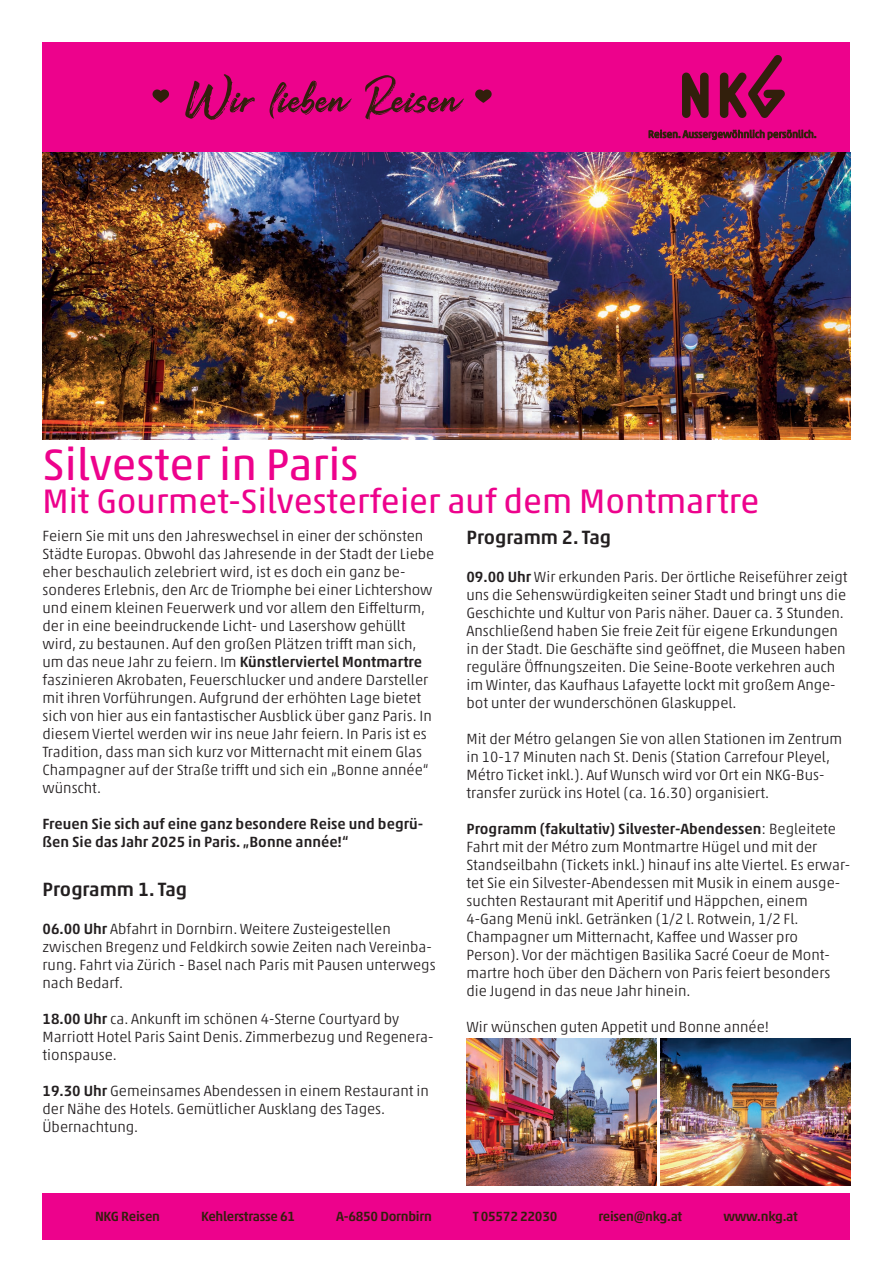
<style>
.page{position:relative;width:893px;height:1263px;background:#fff}
.page>*{position:absolute;margin:0;border:0;box-sizing:border-box;transform-origin:0 0}
.t1{font:45px "Akko Pro";color:#ed028c}
.t2{font:34.5px "Akko Pro";color:#ed028c}
.t3{font:500 19.5px "Akko Pro";color:#231f20}
.t4{font:300 15px/18px "Akko Pro";color:#231f20}
.t5{font:500 15px/18px "Akko Pro";color:#231f20}
.t6{font:500 13.5px "Akko Pro";letter-spacing:-.02em;color:#321f0c}
.s1{font-weight:500}
</style>
<div class="page">
<div style="left:43px;top:43px;width:807px;height:109px;background:#ed028c"></div>
<svg style="left:475px;top:89px;width:17px;height:14px"></svg>
<svg style="left:152px;top:89px;width:17px;height:14px"></svg>
<svg style="left:185px;top:74px;width:70px;height:46px"></svg>
<svg style="left:270px;top:81px;width:82px;height:38px"></svg>
<svg style="left:365px;top:75px;width:99px;height:45px"></svg>
<img style="left:43px;top:152px;width:807px;height:287px">
<div style="left:43px;top:1193px;width:807px;height:46px;background:#ed028c"></div>
<svg style="left:649px;top:129px;width:167px;height:12px"></svg>
<svg style="left:682px;top:72px;width:27px;height:46px"></svg>
<svg style="left:720px;top:55px;width:65px;height:63px"></svg>
<img style="left:466px;top:1038px;width:190px;height:148px">
<img style="left:661px;top:1038px;width:189px;height:148px">
<h1 class="t1" style="left:43px;top:437px;width:318px">Silvester in Paris</h1>
<h2 class="t2" style="left:43px;top:480px;width:719px">Mit Gourmet-Silvesterfeier auf dem Montmartre</h2>
<p class="t4" style="left:43px;top:527px;width:393px">Feiern Sie mit uns den Jahreswechsel in einer der schönsten Städte Europas. Obwohl das Jahresende in der Stadt der Liebe eher beschaulich zelebriert wird, ist es doch ein ganz be&shy;sonderes Erlebnis, den Arc de Triomphe bei einer Lichtershow und einem kleinen Feuerwerk und vor allem den Eiffelturm, der in eine beeindruckende Licht- und Lasershow gehüllt wird, zu bestaunen. Auf den großen Plätzen trifft man sich, um das neue Jahr zu feiern. Im <span class="s1">Künstlerviertel Montmartre </span>faszinieren Akrobaten, Feuerschlucker und andere Darsteller mit ihren Vorführungen. Aufgrund der erhöhten Lage bietet sich von hier aus ein fantastischer Ausblick über ganz Paris. In diesem Viertel werden wir ins neue Jahr feiern. In Paris ist es Tradition, dass man sich kurz vor Mitternacht mit einem Glas Champagner auf der Straße trifft und sich ein „Bonne année“ wünscht.</p>
<p class="t5" style="left:43px;top:815px;width:382px">Freuen Sie sich auf eine ganz besondere Reise und begrü&shy;ßen Sie das Jahr 2025 in Paris. „Bonne année!“</p>
<h3 class="t3" style="left:43px;top:877px;width:146px">Programm 1. Tag</h3>
<p class="t4" style="left:43px;top:919px;width:395px"><span class="s1">06.00 Uhr</span> Abfahrt in Dornbirn. Weitere Zusteigestellen zwischen Bregenz und Feldkirch sowie Zeiten nach Vereinba&shy;rung. Fahrt via Zürich - Basel nach Paris mit Pausen unterwegs nach Bedarf.</p>
<p class="t4" style="left:43px;top:1009px;width:392px"><span class="s1">18.00 Uhr</span> ca. Ankunft im schönen 4-Sterne Courtyard by<br>Marriott Hotel Paris Saint Denis. Zimmerbezug und Regenera&shy;tionspause.</p>
<p class="t4" style="left:43px;top:1081px;width:388px"><span class="s1">19.30 Uhr</span> Gemeinsames Abendessen in einem Restaurant in der Nähe des Hotels. Gemütlicher Ausklang des Tages.<br>Übernachtung.</p>
<h3 class="t3" style="left:466px;top:526px;width:146px">Programm 2. Tag</h3>
<p class="t4" style="left:466px;top:568px;width:383px"><span class="s1">09.00 Uhr</span> Wir erkunden Paris. Der örtliche Reiseführer zeigt uns die Sehenswürdigkeiten seiner Stadt und bringt uns die Geschichte und Kultur von Paris näher. Dauer ca. 3 Stunden.<br>Anschließend haben Sie freie Zeit für eigene Erkundungen in der Stadt. Die Geschäfte sind geöffnet, die Museen haben reguläre Öffnungszeiten. Die Seine-Boote verkehren auch im Winter, das Kaufhaus Lafayette lockt mit großem Ange&shy;bot unter der wunderschönen Glaskuppel.</p>
<p class="t4" style="left:466px;top:730px;width:377px">Mit der Métro gelangen Sie von allen Stationen im Zentrum in 10-17 Minuten nach St. Denis (Station Carrefour Pleyel, Métro Ticket inkl.). Auf Wunsch wird vor Ort ein NKG-Bus&shy;transfer zurück ins Hotel (ca. 16.30) organisiert.</p>
<p class="t4" style="left:466px;top:820px;width:385px"><span class="s1">Programm (fakultativ) Silvester-Abendessen</span>: Begleitete Fahrt mit der Métro zum Montmartre Hügel und mit der Standseilbahn (Tickets inkl.) hinauf ins alte Viertel. Es erwar&shy;tet Sie ein Silvester-Abendessen mit Musik in einem ausge&shy;suchten Restaurant mit Aperitif und Häppchen, einem 4-Gang Menü inkl. Getränken (1/2 l. Rotwein, 1/2 Fl.<br>Champagner um Mitternacht, Kaffee und Wasser pro Person). Vor der mächtigen Basilika Sacré Coeur de Mont&shy;martre hoch über den Dächern von Paris feiert besonders die Jugend in das neue Jahr hinein.</p>
<p class="t4" style="left:466px;top:1018px;width:304px">Wir wünschen guten Appetit und Bonne année!</p>
<p class="t6" style="left:95px;top:1208px;width:67px">NKG Reisen</p>
<p class="t6" style="left:201px;top:1208px;width:96px">Kehlerstrasse 61</p>
<p class="t6" style="left:336px;top:1208px;width:97px">A-6850 Dornbirn</p>
<p class="t6" style="left:473px;top:1208px;width:86px">T 05572 22030</p>
<p class="t6" style="left:598px;top:1208px;width:85px">reisen@nkg.at</p>
<p class="t6" style="left:723px;top:1208px;width:76px">www.nkg.at</p>
</div>
